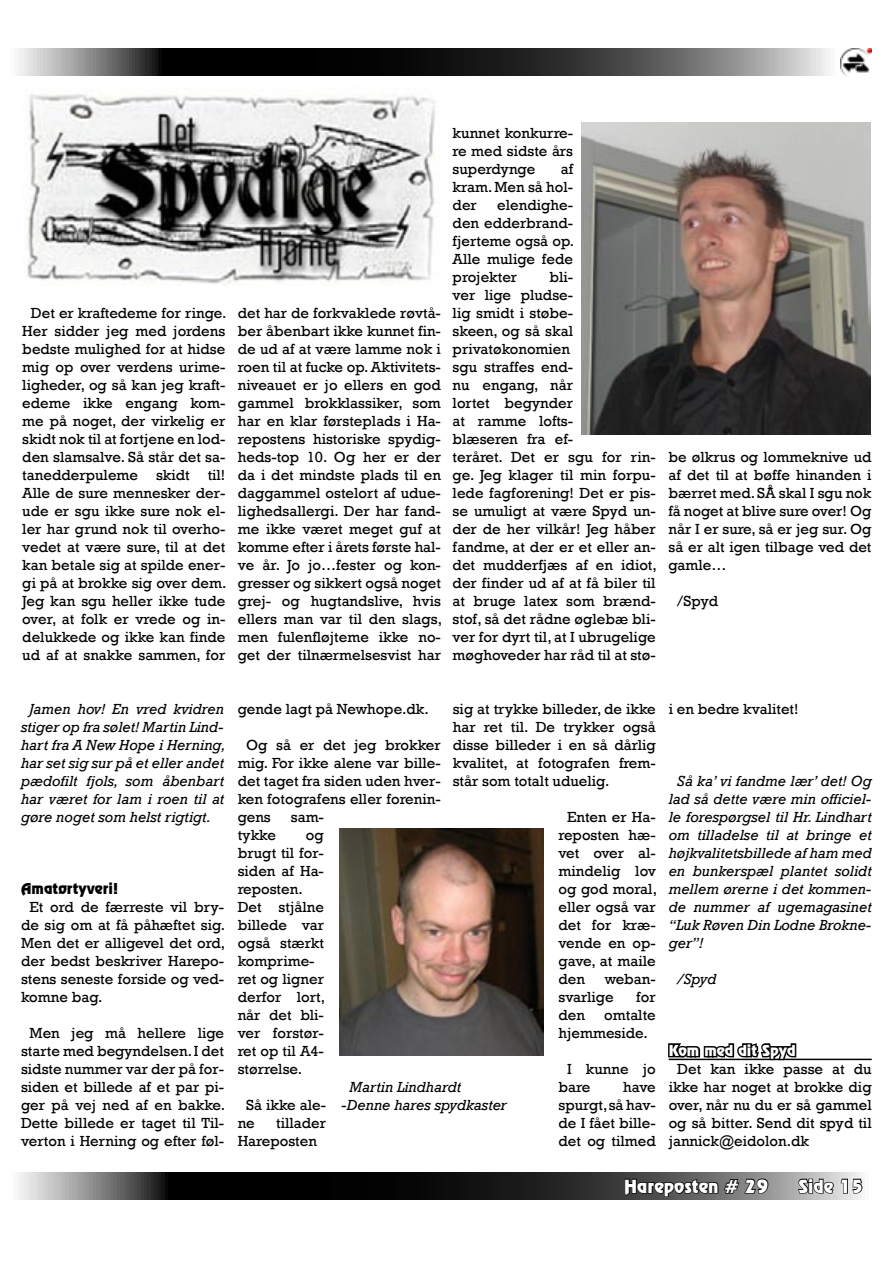
<style>
.page{position:relative;width:893px;height:1263px;background:#fff}
.page>*{position:absolute;margin:0;border:0;box-sizing:border-box;transform-origin:0 0}
.t1{font:18px "Revue BT";color:#fff}
.t2{font:15px/18px "Rockwell";color:#000;text-align:justify}
.t3{font:italic 15px/18px "Rockwell";color:#000;text-align:justify}
.t4{font:15px "Revue BT";color:#000}
.t5{font:15px "Revue BT";color:#fff}
</style>
<div class="page">
<svg style="left:18px;top:1173px;width:844px;height:26px;background:#393939"></svg>
<svg style="left:624px;top:1177px;width:145px;height:20px;background:#444"></svg>
<svg style="left:797px;top:1177px;width:66px;height:17px"></svg>
<svg style="left:17px;top:49px;width:813px;height:26px;background:#474747"></svg>
<img style="left:841px;top:48px;width:31px;height:28px">
<img style="left:26px;top:94px;width:410px;height:190px">
<img style="left:339px;top:828px;width:204px;height:227px">
<img style="left:582px;top:122px;width:288px;height:312px">
<hr style="left:669px;top:1059px;width:203px;height:1px;background:#000">
<svg style="left:668px;top:1043px;width:130px;height:18px"></svg>
<p class="t2" style="left:22px;top:304px;width:206px;text-align:center">Det er kraftedeme for ringe.<br>Her sidder jeg med jordens bedste mulighed for at hidse mig op over verdens urime&shy;ligheder, og så kan jeg kraft&shy;edeme ikke engang kom&shy;me på noget, der virkelig er skidt nok til at fortjene en lod&shy;den slamsalve. Så står det sa&shy;tanedderpuleme skidt til!<br>Alle de sure mennesker der&shy;ude er sgu ikke sure nok el&shy;ler har grund nok til overho&shy;vedet at være sure, til at det kan betale sig at spilde ener&shy;gi på at brokke sig over dem.<br>Jeg kan sgu heller ikke tude over, at folk er vrede og in&shy;delukkede og ikke kan finde ud af at snakke sammen, for</p>
<p class="t2" style="left:238px;top:304px;width:206px">det har de forkvaklede røvtå&shy;ber åbenbart ikke kunnet fin&shy;de ud af at være lamme nok i roen til at fucke op. Aktivitets&shy;niveauet er jo ellers en god gammel brokklassiker, som har en klar førsteplads i Ha&shy;repostens historiske spydig&shy;heds-top 10. Og her er der da i det mindste plads til en daggammel ostelort af udue&shy;lighedsallergi. Der har fand&shy;me ikke været meget guf at komme efter i årets første hal&shy;ve år. Jo jo…fester og kon&shy;gresser og sikkert også noget grej- og hugtandslive, hvis ellers man var til den slags, men fulenfløjteme ikke no&shy;get der tilnærmelsesvist har</p>
<p class="t2" style="left:453px;top:124px;width:122px">kunnet konkurre&shy;re med sidste års superdynge</p>
<p class="t2" style="left:453px;top:160px;width:122px;text-indent:108px">af kram. Men så hol&shy;der</p>
<p class="t2" style="left:453px;top:196px;width:123px;text-indent:45px">elendighe&shy;den edderbrand&shy;fjerteme også op.<br>Alle mulige fede projekter</p>
<p class="t2" style="left:453px;top:268px;width:206px;text-align:left;text-indent:97px">bli-<br>ver lige pludse-<br>lig smidt i støbe-<br>skeen, og så skal privatøkonomien<br>sgu straffes end-<br>nu engang, når<br>lortet begynder<br>at ramme lofts-<br>blæseren fra ef-<br>teråret. Det er sgu for rin&shy;ge. Jeg klager til min forpu&shy;lede fagforening! Det er pis&shy;se umuligt at være Spyd un&shy;der de her vilkår! Jeg håber fandme, at der er et eller an&shy;det mudderfjæs af en idiot, der finder ud af at få biler til at bruge latex som brænd&shy;stof, så det rådne øglebæ bli&shy;ver for dyrt til, at I ubrugelige møghoveder har råd til at stø-</p>
<p class="t2" style="left:668px;top:448px;width:205px">be ølkrus og lommeknive ud af det til at bøffe hinanden i bærret med. SÅ skal I sgu nok få noget at blive sure over! Og når I er sure, så er jeg sur. Og så er alt igen tilbage ved det gamle…</p>
<p class="t2" style="left:677px;top:592px;width:43px">/Spyd</p>
<p class="t3" style="left:21px;top:700px;width:206px;text-indent:9px">Jamen hov! En vred kvidren stiger op fra sølet! Martin Lind&shy;hart fra A New Hope i Herning, har set sig sur på et eller andet pædofilt fjols, som åbenbart har været for lam i roen til at gøre noget som helst rigtigt.</p>
<p class="t4" style="left:21px;top:879px;width:99px">Amatørtyveri!</p>
<p class="t2" style="left:21px;top:898px;width:206px;text-indent:9px">Et ord de færreste vil bry&shy;de sig om at få påhæftet sig.<br>Men det er alligevel det ord, der bedst beskriver Harepo&shy;stens seneste forside og ved&shy;komne bag.</p>
<p class="t2" style="left:21px;top:1024px;width:206px;text-align:center">Men jeg må hellere lige starte med begyndelsen. I det sidste nummer var der på for&shy;siden et billede af et par pi&shy;ger på vej ned af en bakke.<br>Dette billede er taget til Til&shy;verton i Herning og efter føl-</p>
<p class="t2" style="left:238px;top:700px;width:193px">gende lagt på Newhope.dk.</p>
<p class="t2" style="left:238px;top:736px;width:205px;text-indent:9px">Og så er det jeg brokker mig. For ikke alene var bille&shy;det taget fra siden uden hver&shy;ken fotografens eller forenin&shy;gens</p>
<p class="t2" style="left:453px;top:700px;width:205px">sig at trykke billeder, de ikke har ret til. De trykker også disse billeder i en så dårlig kvalitet, at fotografen frem&shy;står som totalt uduelig.</p>
<p class="t2" style="left:558px;top:808px;width:100px;text-indent:9px">Enten er Ha&shy;reposten hæ&shy;vet over al&shy;mindelig lov og god moral, eller også var det for kræ&shy;vende en op&shy;gave, at maile den</p>
<p class="t2" style="left:291px;top:808px;width:35px">sam-</p>
<p class="t2" style="left:238px;top:826px;width:40px">tykke</p>
<p class="t2" style="left:238px;top:826px;width:89px;text-align:left;text-indent:68px">og brugt til for&shy;siden af Ha&shy;reposten.<br>Det stjålne billede var også stærkt komprime&shy;ret og ligner derfor lort, når det bli&shy;ver forstør&shy;ret op til A4- størrelse.</p>
<p class="t2" style="left:238px;top:1096px;width:90px;text-indent:9px">Så ikke ale&shy;ne</p>
<p class="t2" style="left:558px;top:970px;width:99px;text-indent:46px">weban&shy;svarlige</p>
<p class="t2" style="left:636px;top:988px;width:21px">for</p>
<p class="t2" style="left:558px;top:1006px;width:99px;text-indent:46px">omtalte hjemmeside.</p>
<p class="t2" style="left:559px;top:1060px;width:99px;text-indent:9px">I kunne jo bare</p>
<p class="t2" style="left:558px;top:1006px;width:28px">den</p>
<p class="t3" style="left:341px;top:1078px;width:167px;text-indent:9px">Martin Lindhardt -Denne hares spydkaster</p>
<p class="t2" style="left:559px;top:1078px;width:99px;text-indent:65px">have spurgt, så hav&shy;de I fået bille&shy;det og tilmed</p>
<p class="t2" style="left:238px;top:1114px;width:90px;text-indent:39px">tillader<br>Hareposten</p>
<p class="t2" style="left:669px;top:700px;width:131px">i en bedre kvalitet!</p>
<p class="t3" style="left:669px;top:772px;width:205px;text-indent:9px">Så ka’ vi fandme lær’ det! Og lad så dette være min officiel&shy;le forespørgsel til Hr. Lindhart om tilladelse til at bringe et højkvalitetsbillede af ham med en bunkerspæl plantet solidt mellem ørerne i det kommen&shy;de nummer af ugemagasinet “Luk Røven Din Lodne Brokne&shy;ger”!</p>
<p class="t3" style="left:677px;top:970px;width:41px">/Spyd</p>
<p class="t5" style="left:669px;top:1041px;width:128px">Kom med dit Spyd</p>
<p class="t2" style="left:669px;top:1060px;width:205px;text-indent:9px">Det kan ikke passe at du ikke har noget at brokke dig over, når nu du er så gammel og så bitter. Send dit spyd til jannick@eidolon.dk</p>
<p class="t1" style="left:624px;top:1175px;width:146px">Hareposten # 29</p>
<p class="t1" style="left:798px;top:1175px;width:66px">Side 15</p>
</div>
